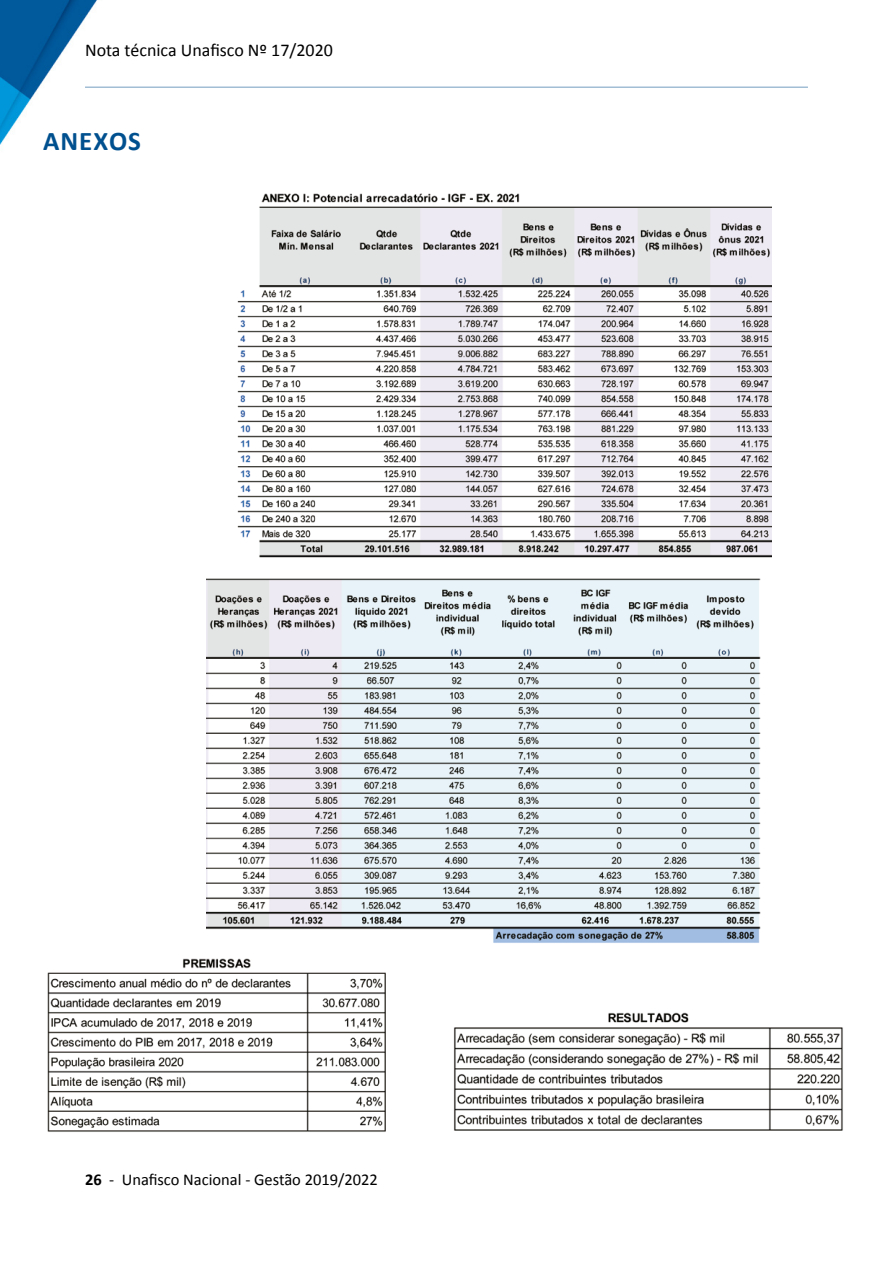
<style>
.page{position:relative;width:893px;height:1263px;background:#fff}
.page>*{position:absolute;margin:0;border:0;box-sizing:border-box;transform-origin:0 0}
.t1{font:700 27px "Calibri";color:#00508f}
.t2{font:18px "Calibri";color:#000}
.t3{font:16.5px "Calibri";color:#000}
.s1{font-weight:700}
</style>
<div class="page">
<img style="left:0;top:0;width:119px;height:145px">
<hr style="left:85px;top:87px;width:723px;height:1px;background:#00508f">
<img style="left:237px;top:193px;width:534px;height:365px">
<img style="left:206px;top:578px;width:555px;height:365px">
<img style="left:47px;top:958px;width:339px;height:174px">
<img style="left:454px;top:1012px;width:389px;height:119px">
<p class="t2" style="left:85px;top:39px;width:249px">Nota técnica Unafisco Nº 17/2020</p>
<h1 class="t1" style="left:43px;top:124px;width:34px">ANEXOS</h1>
<p class="t3" style="left:85px;top:1169px;width:294px"><span class="s1">26</span> - Unafisco Nacional - Gestão 2019/2022</p>
</div>
